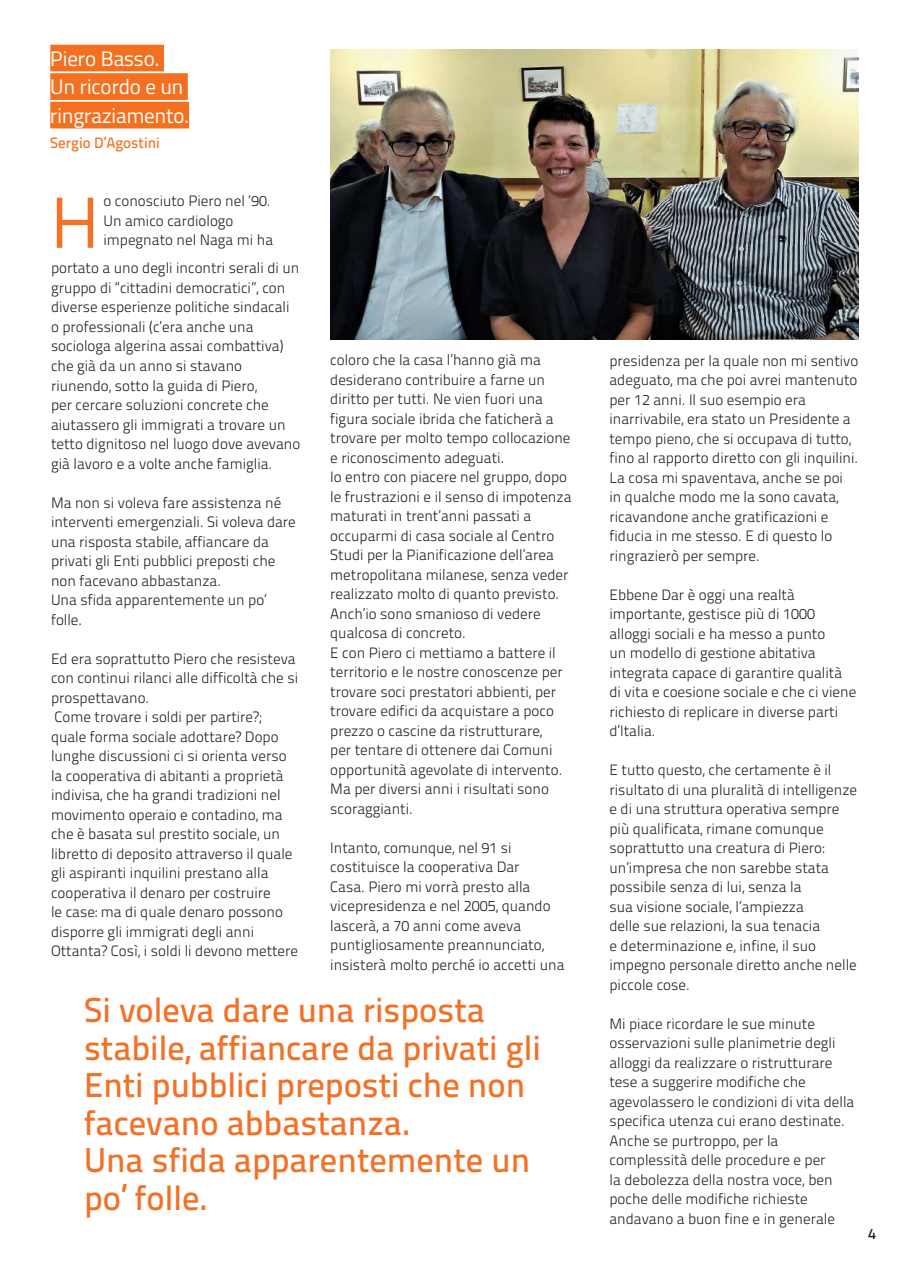
<style>
.page{position:relative;width:910px;height:1280px;background:#fff}
.page>*{position:absolute;margin:0;border:0;box-sizing:border-box;transform-origin:0 0}
.t1{font:72px "Titillium Text 25 L 400 wt";color:#f37225}
.t2{font:34.5px/37.5px "Titillium Text 25 L 600 wt";color:#f37127}
.t3{font:21px/28.5px "Titillium";color:#fff}
.t4{font:15px/19.5px "Titillium Text 25 L 250 wt";color:#231f20}
.t5{font:15px "Titillium Text 25 L 600 wt";color:#f37225}
.t6{font:15px "Titillium Text 25 L 600 wt";color:#231f20}
</style>
<div class="page">
<div style="left:50px;top:45px;width:114px;height:26px;background:#f37021"></div>
<div style="left:50px;top:73px;width:138px;height:27px;background:#f37021"></div>
<div style="left:50px;top:102px;width:139px;height:26px;background:#f37021"></div>
<img style="left:330px;top:50px;width:529px;height:289px">
<h3 class="t3" style="left:50px;top:43px;width:140px">Piero Basso.<br>Un ricordo e un ringraziamento.</h3>
<p class="t5" style="left:50px;top:131px;width:111px">Sergio D’Agostini</p>
<p class="t4" style="left:103px;top:191px;width:169px">o conosciuto Piero nel ‘90.<br>Un amico cardiologo</p>
<h1 class="t1" style="left:50px;top:169px;width:51px">H</h1>
<p class="t4" style="left:51px;top:225px;width:250px;line-height:28.2px;text-indent:52px">impegnato nel Naga mi ha portato a uno degli incontri serali di un</p>
<p class="t4" style="left:51px;top:277px;width:251px">gruppo di “cittadini democratici”, con diverse esperienze politiche sindacali o professionali (c’era anche una sociologa algerina assai combattiva) che già da un anno si stavano riunendo, sotto la guida di Piero,<br>per cercare soluzioni concrete che aiutassero gli immigrati a trovare un tetto dignitoso nel luogo dove avevano già lavoro e a volte anche famiglia.</p>
<p class="t4" style="left:51px;top:492px;width:246px">Ma non si voleva fare assistenza né interventi emergenziali. Si voleva dare una risposta stabile, affiancare da privati gli Enti pubblici preposti che non facevano abbastanza.<br>Una sfida apparentemente un po’ folle.</p>
<p class="t4" style="left:51px;top:648px;width:249px">Ed era soprattutto Piero che resisteva con continui rilanci alle difficoltà che si prospettavano.<br>Come trovare i soldi per partire?;<br>quale forma sociale adottare? Dopo lunghe discussioni ci si orienta verso la cooperativa di abitanti a proprietà indivisa, che ha grandi tradizioni nel movimento operaio e contadino, ma che è basata sul prestito sociale, un libretto di deposito attraverso il quale gli aspiranti inquilini prestano alla cooperativa il denaro per costruire<br>le case: ma di quale denaro possono disporre gli immigrati degli anni Ottanta? Così, i soldi li devono mettere</p>
<h2 class="t2" style="left:84px;top:989px;width:458px">Si voleva dare una risposta stabile, affiancare da privati gli<br>Enti pubblici preposti che non facevano abbastanza.<br>Una sfida apparentemente un po’ folle.</h2>
<p class="t4" style="left:330px;top:349px;width:243px">coloro che la casa l’hanno già ma desiderano contribuire a farne un diritto per tutti. Ne vien fuori una figura sociale ibrida che faticherà a trovare per molto tempo collocazione e riconoscimento adeguati.<br>Io entro con piacere nel gruppo, dopo le frustrazioni e il senso di impotenza maturati in trent’anni passati a occuparmi di casa sociale al Centro Studi per la Pianificazione dell’area metropolitana milanese, senza veder realizzato molto di quanto previsto.<br>Anch’io sono smanioso di vedere qualcosa di concreto.<br>E con Piero ci mettiamo a battere il territorio e le nostre conoscenze per trovare soci prestatori abbienti, per trovare edifici da acquistare a poco prezzo o cascine da ristrutturare,<br>per tentare di ottenere dai Comuni opportunità agevolate di intervento.<br>Ma per diversi anni i risultati sono scoraggianti.</p>
<p class="t4" style="left:330px;top:837px;width:236px">Intanto, comunque, nel 91 si costituisce la cooperativa Dar<br>Casa. Piero mi vorrà presto alla vicepresidenza e nel 2005, quando lascerà, a 70 anni come aveva puntigliosamente preannunciato, insisterà molto perché io accetti una</p>
<p class="t4" style="left:609px;top:350px;width:250px">presidenza per la quale non mi sentivo adeguato, ma che poi avrei mantenuto per 12 anni. Il suo esempio era inarrivabile, era stato un Presidente a tempo pieno, che si occupava di tutto, fino al rapporto diretto con gli inquilini.<br>La cosa mi spaventava, anche se poi in qualche modo me la sono cavata, ricavandone anche gratificazioni e fiducia in me stesso. E di questo lo ringrazierò per sempre.</p>
<p class="t4" style="left:609px;top:584px;width:248px">Ebbene Dar è oggi una realtà importante, gestisce più di 1000 alloggi sociali e ha messo a punto<br>un modello di gestione abitativa integrata capace di garantire qualità di vita e coesione sociale e che ci viene richiesto di replicare in diverse parti d’Italia.</p>
<p class="t4" style="left:609px;top:760px;width:249px">E tutto questo, che certamente è il risultato di una pluralità di intelligenze e di una struttura operativa sempre più qualificata, rimane comunque soprattutto una creatura di Piero: un’impresa che non sarebbe stata possibile senza di lui, senza la<br>sua visione sociale, l’ampiezza<br>delle sue relazioni, la sua tenacia<br>e determinazione e, infine, il suo impegno personale diretto anche nelle piccole cose.</p>
<p class="t4" style="left:609px;top:1013px;width:246px">Mi piace ricordare le sue minute osservazioni sulle planimetrie degli alloggi da realizzare o ristrutturare tese a suggerire modifiche che agevolassero le condizioni di vita della specifica utenza cui erano destinate.<br>Anche se purtroppo, per la complessità delle procedure e per<br>la debolezza della nostra voce, ben poche delle modifiche richieste andavano a buon fine e in generale</p>
<p class="t6" style="left:868px;top:1222px;width:9px">4</p>
</div>
